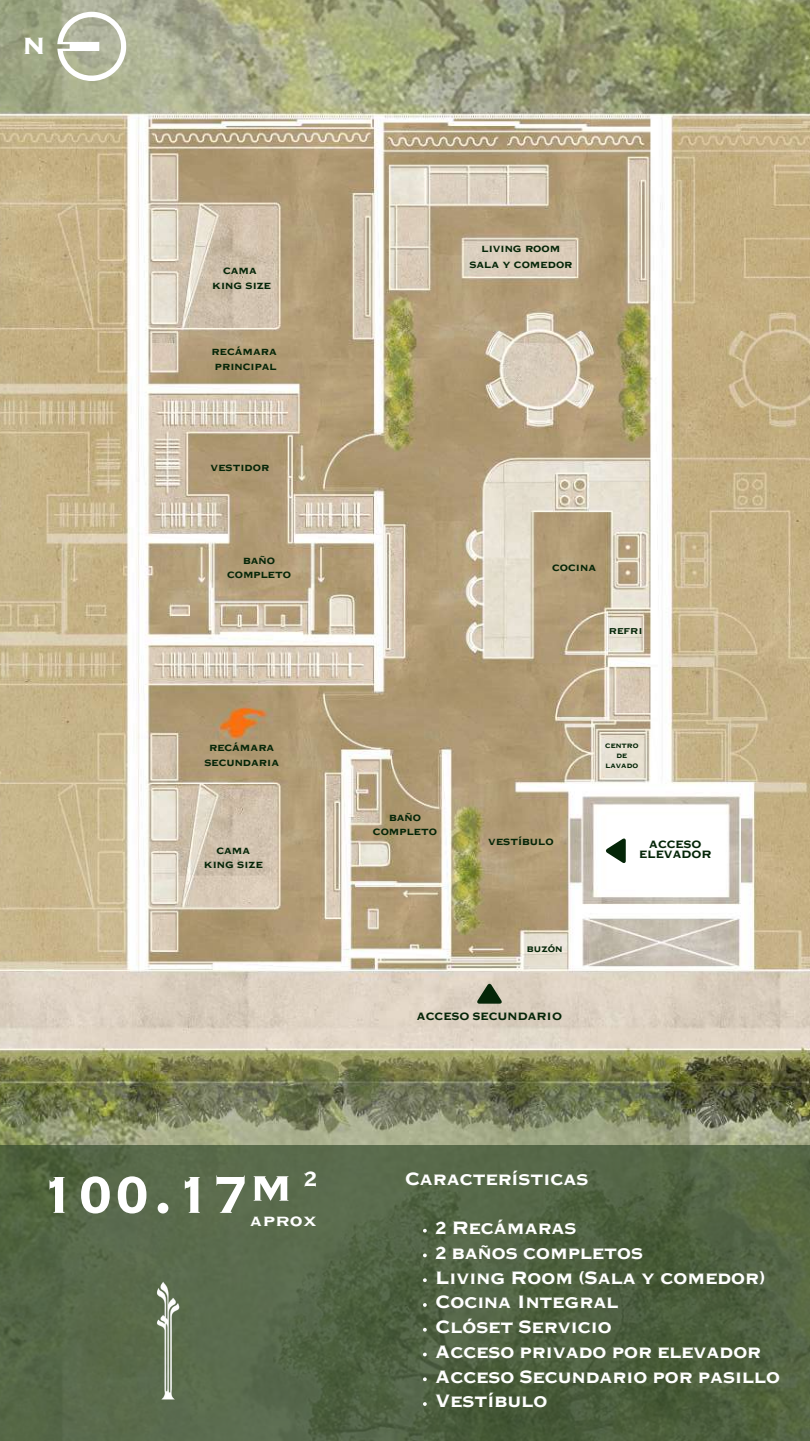
<style>
.page{position:relative;width:810px;height:1441px;background:#fff}
.page>*{position:absolute;margin:0;border:0;box-sizing:border-box;transform-origin:0 0}
.t1{font:700 52.7px "Plate Gt One Three MT Std";color:#fff}
.t2{font:700 33.5px "Plate Gt One Three MT Std";color:#fff}
.t3{font:700 25.8px "Plate GT Four MT Std";color:#fff}
.t4{font:700 18px/24.8px "Plate Gt One Two MT Std";color:#fff}
.t5{font:700 10.7px/14.5px "Plate Gt One Two MT Std";color:#052608;text-align:center}
.t6{font:700 9.6px "Plate Gt One Two MT Std";color:#052608}
.t7{font:700 8.6px "Plate Gt One Two MT Std";color:#052608}
.t8{font:700 7.5px/10px "Plate Gt One Two MT Std";color:#052608;text-align:center}
</style>
<div class="page">
<img style="left:0;top:0;width:810px;height:1145px">
<svg style="left:0;top:1145px;width:810px;height:295px;background:#526444"></svg>
<img style="left:104px;top:1279px;width:123px;height:122px">
<svg style="left:57px;top:12px;width:69px;height:69px"></svg>
<svg style="left:606px;top:838px;width:20px;height:25px"></svg>
<svg style="left:477px;top:983px;width:25px;height:20px"></svg>
<svg style="left:423px;top:1228px;width:4px;height:4px"></svg>
<svg style="left:423px;top:1253px;width:4px;height:3px"></svg>
<svg style="left:423px;top:1277px;width:4px;height:4px"></svg>
<svg style="left:423px;top:1302px;width:4px;height:4px"></svg>
<svg style="left:423px;top:1327px;width:4px;height:4px"></svg>
<svg style="left:423px;top:1352px;width:4px;height:3px"></svg>
<svg style="left:423px;top:1376px;width:4px;height:4px"></svg>
<svg style="left:423px;top:1401px;width:4px;height:4px"></svg>
<h2 class="t2" style="left:23px;top:31px;width:24px">n</h2>
<p class="t5" style="left:212px;top:265px;width:60px">cama king size</p>
<p class="t5" style="left:212px;top:346px;width:67px">recámara principal</p>
<p class="t5" style="left:211px;top:461px;width:60px">vestidor</p>
<p class="t5" style="left:227px;top:554px;width:66px">baño completo</p>
<p class="t5" style="left:204px;top:742px;width:76px">recámara secundaria</p>
<p class="t5" style="left:204px;top:844px;width:60px">cama king size</p>
<p class="t5" style="left:482px;top:242px;width:80px">living room</p>
<p class="t5" style="left:469px;top:259px;width:105px">sala y comedor</p>
<p class="t5" style="left:552px;top:561px;width:45px">cocina</p>
<p class="t7" style="left:609px;top:628px;width:35px">REFRI</p>
<p class="t5" style="left:373px;top:811px;width:66px">baño completo</p>
<p class="t5" style="left:488px;top:835px;width:67px">vestíbulo</p>
<p class="t6" style="left:527px;top:945px;width:37px">buzón</p>
<p class="t5" style="left:417px;top:1010px;width:147px">ACCESO SECUNDARIO</p>
<p class="t8" style="left:605px;top:741px;width:35px">centro de lavado</p>
<p class="t5" style="left:639px;top:840px;width:74px;line-height:10.4px">ACCESO<br>ELEVADOR</p>
<h1 class="t1" style="left:43px;top:1175px;width:276px">100.17<sup>M</sup> <sup>2</sup></h1>
<h3 class="t3" style="left:250px;top:1207px;width:69px">APROX</h3>
<h3 class="t4" style="left:405px;top:1168px;width:185px">Características</h3>
<h3 class="t4" style="left:436px;top:1217px;width:346px">2 Recámaras<br>2 baños completos<br>Living Room (Sala y comedor)<br>Cocina Integral<br>Clóset Servicio<br>Acceso privado por elevador<br>Acceso Secundario por pasillo<br>Vestíbulo</h3>
</div>
